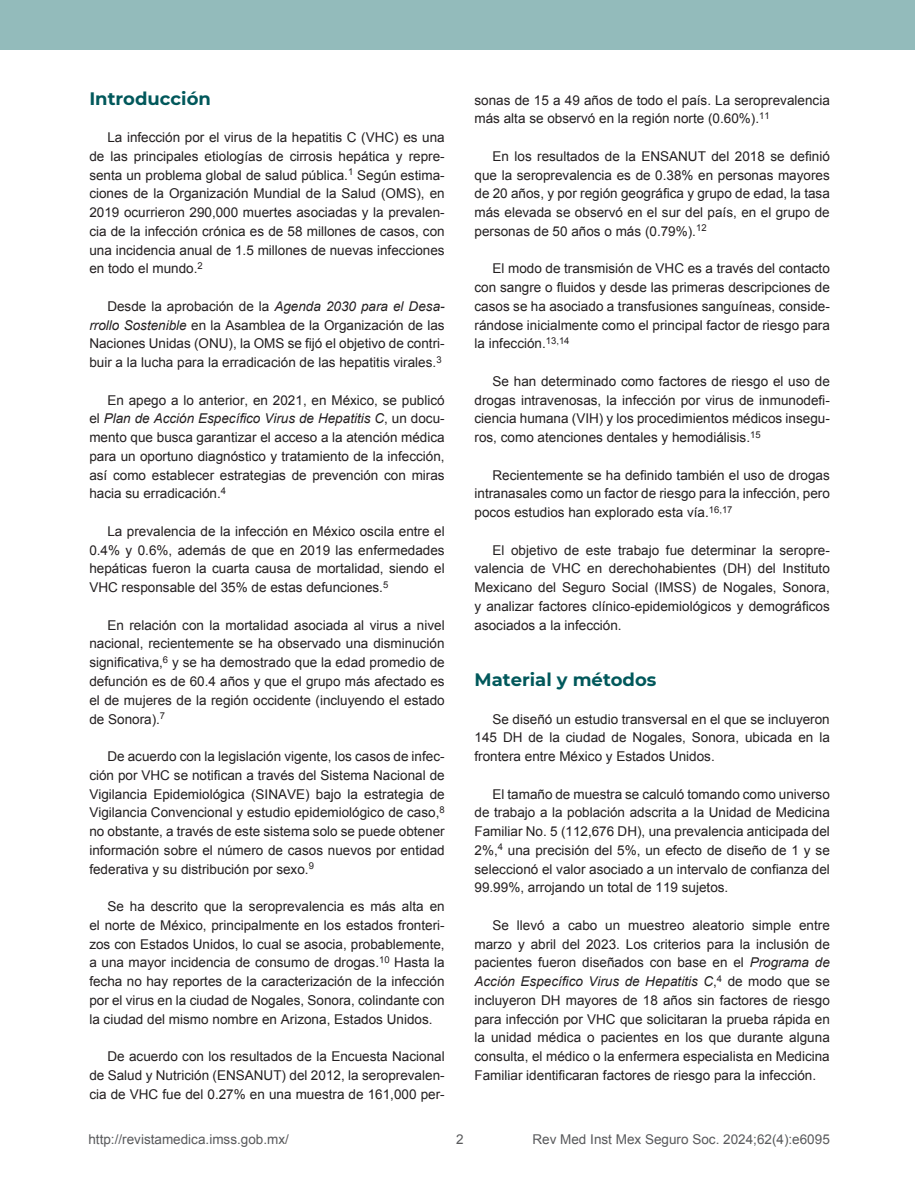
<style>
.page{position:relative;width:915px;height:1191px;background:#fff}
.page>*{position:absolute;margin:0;border:0;box-sizing:border-box;transform-origin:0 0}
.t1{font:700 18px "Montserrat";color:#01585b}
.t2{font:13.5px/18.8px "Arial";color:#231f20;text-align:justify}
.t3{font:13.5px "Arial";color:#58595b}
.s1{font-style:italic}
</style>
<div class="page">
<div style="left:0;top:0;width:914px;height:50px;background:#93bbbb"></div>
<h1 class="t1" style="left:89px;top:85px;width:123px">Introducción</h1>
<p class="t2" style="left:89px;top:128px;width:357px;text-indent:18px">La infección por el virus de la hepatitis C (VHC) es una de las principales etiologías de cirrosis hepática y repre&shy;senta un problema global de salud pública.<sup>1</sup> Según estima&shy;ciones de la Organización Mundial de la Salud (OMS), en 2019 ocurrieron 290,000 muertes asociadas y la prevalen&shy;cia de la infección crónica es de 58 millones de casos, con una incidencia anual de 1.5 millones de nuevas infecciones en todo el mundo.<sup>2</sup></p>
<p class="t2" style="left:89px;top:297px;width:357px;text-indent:18px">Desde la aprobación de la <span class="s1">Agenda 2030 para el Desa&shy;rrollo Sostenible</span> en la Asamblea de la Organización de las Naciones Unidas (ONU), la OMS se fijó el objetivo de contri&shy;buir a la lucha para la erradicación de las hepatitis virales.<sup>3</sup></p>
<p class="t2" style="left:89px;top:391px;width:357px;text-indent:18px">En apego a lo anterior, en 2021, en México, se publicó el <span class="s1">Plan de Acción Específico Virus de Hepatitis C</span>, un docu&shy;mento que busca garantizar el acceso a la atención médica para un oportuno diagnóstico y tratamiento de la infección, así como establecer estrategias de prevención con miras hacia su erradicación.<sup>4</sup></p>
<p class="t2" style="left:89px;top:522px;width:357px;text-indent:18px">La prevalencia de la infección en México oscila entre el 0.4% y 0.6%, además de que en 2019 las enfermedades hepáticas fueron la cuarta causa de mortalidad, siendo el VHC responsable del 35% de estas defunciones.<sup>5</sup></p>
<p class="t2" style="left:89px;top:616px;width:357px;text-indent:18px">En relación con la mortalidad asociada al virus a nivel nacional, recientemente se ha observado una disminución significativa,<sup>6</sup> y se ha demostrado que la edad promedio de defunción es de 60.4 años y que el grupo más afectado es el de mujeres de la región occidente (incluyendo el estado de Sonora).<sup>7</sup></p>
<p class="t2" style="left:89px;top:747px;width:357px;text-indent:18px">De acuerdo con la legislación vigente, los casos de infec&shy;ción por VHC se notifican a través del Sistema Nacional de Vigilancia Epidemiológica (SINAVE) bajo la estrategia de Vigilancia Convencional y estudio epidemiológico de caso,<sup>8 </sup>no obstante, a través de este sistema solo se puede obtener información sobre el número de casos nuevos por entidad federativa y su distribución por sexo.<sup>9</sup></p>
<p class="t2" style="left:89px;top:897px;width:357px;text-indent:18px">Se ha descrito que la seroprevalencia es más alta en el norte de México, principalmente en los estados fronteri&shy;zos con Estados Unidos, lo cual se asocia, probablemente, a una mayor incidencia de consumo de drogas.<sup>10</sup> Hasta la fecha no hay reportes de la caracterización de la infección por el virus en la ciudad de Nogales, Sonora, colindante con la ciudad del mismo nombre en Arizona, Estados Unidos.</p>
<p class="t2" style="left:89px;top:1047px;width:357px;text-indent:18px">De acuerdo con los resultados de la Encuesta Nacional de Salud y Nutrición (ENSANUT) del 2012, la seroprevalen&shy;cia de VHC fue del 0.27% en una muestra de 161,000 per-</p>
<p class="t2" style="left:474px;top:91px;width:357px">sonas de 15 a 49 años de todo el país. La seroprevalencia más alta se observó en la región norte (0.60%).<sup>11</sup></p>
<p class="t2" style="left:474px;top:147px;width:357px;text-indent:18px">En los resultados de la ENSANUT del 2018 se definió que la seroprevalencia es de 0.38% en personas mayores de 20 años, y por región geográfica y grupo de edad, la tasa más elevada se observó en el sur del país, en el grupo de personas de 50 años o más (0.79%).<sup>12</sup></p>
<p class="t2" style="left:474px;top:259px;width:357px;text-indent:18px">El modo de transmisión de VHC es a través del contacto con sangre o fluidos y desde las primeras descripciones de casos se ha asociado a transfusiones sanguíneas, conside&shy;rándose inicialmente como el principal factor de riesgo para la infección.<sup>13,14</sup></p>
<p class="t2" style="left:474px;top:372px;width:357px;text-indent:18px">Se han determinado como factores de riesgo el uso de drogas intravenosas, la infección por virus de inmunodefi&shy;ciencia humana (VIH) y los procedimientos médicos insegu&shy;ros, como atenciones dentales y hemodiálisis.<sup>15</sup></p>
<p class="t2" style="left:474px;top:466px;width:357px;text-indent:18px">Recientemente se ha definido también el uso de drogas intranasales como un factor de riesgo para la infección, pero pocos estudios han explorado esta vía.<sup>16,17</sup></p>
<p class="t2" style="left:474px;top:541px;width:357px;text-indent:18px">El objetivo de este trabajo fue determinar la seropre&shy;valencia de VHC en derechohabientes (DH) del Instituto Mexicano del Seguro Social (IMSS) de Nogales, Sonora, y analizar factores clínico-epidemiológicos y demográficos asociados a la infección.</p>
<h1 class="t1" style="left:474px;top:666px;width:183px">Material y métodos</h1>
<p class="t2" style="left:474px;top:709px;width:357px;text-indent:18px">Se diseñó un estudio transversal en el que se incluyeron 145 DH de la ciudad de Nogales, Sonora, ubicada en la frontera entre México y Estados Unidos.</p>
<p class="t2" style="left:474px;top:784px;width:357px;text-indent:18px">El tamaño de muestra se calculó tomando como universo de trabajo a la población adscrita a la Unidad de Medicina Familiar No. 5 (112,676 DH), una prevalencia anticipada del 2%,<sup>4</sup> una precisión del 5%, un efecto de diseño de 1 y se seleccionó el valor asociado a un intervalo de confianza del 99.99%, arrojando un total de 119 sujetos.</p>
<p class="t2" style="left:474px;top:916px;width:357px;text-indent:18px">Se llevó a cabo un muestreo aleatorio simple entre marzo y abril del 2023. Los criterios para la inclusión de pacientes fueron diseñados con base en el <span class="s1">Programa de Acción Específico Virus de Hepatitis C</span>,<sup>4</sup> de modo que se incluyeron DH mayores de 18 años sin factores de riesgo para infección por VHC que solicitaran la prueba rápida en la unidad médica o pacientes en los que durante alguna consulta, el médico o la enfermera especialista en Medicina Familiar identificaran factores de riesgo para la infección.</p>
<p class="t3" style="left:88px;top:1130px;width:202px">http://revistamedica.imss.gob.mx/</p>
<p class="t3" style="left:456px;top:1130px;width:9px">2</p>
<p class="t3" style="left:532px;top:1130px;width:299px">Rev Med Inst Mex Seguro Soc. 2024;62(4):e6095</p>
</div>
